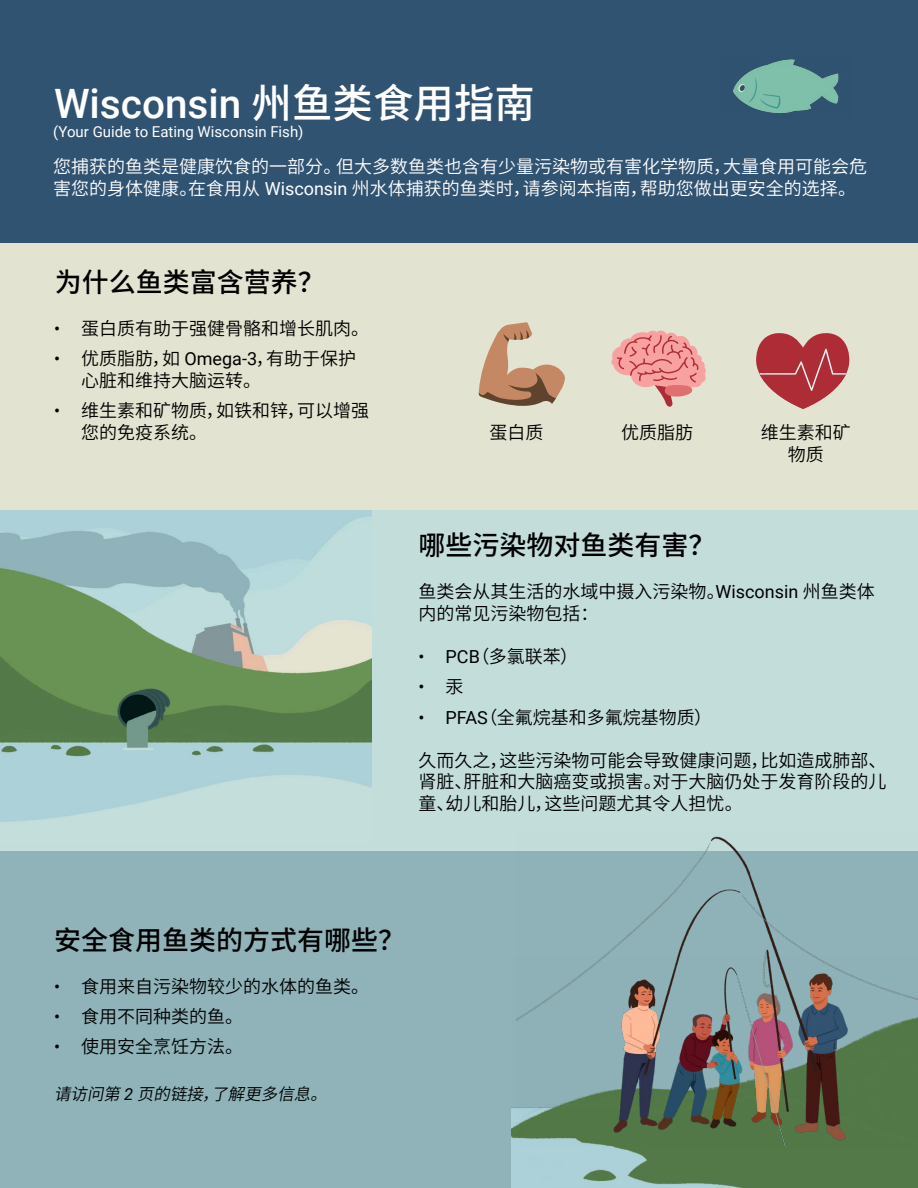
<style>
.page{position:relative;width:918px;height:1188px;background:#fff}
.page>*{position:absolute;margin:0;border:0;box-sizing:border-box;transform-origin:0 0}
.t1{font:500 40.5px "Roboto";color:#fff}
.t2{font:500 27px "Source Han Sans CN";color:#000}
.t3{font:18px/21.6px "Source Han Sans CN";color:#000}
.t4{font:18px/21.6px "Source Han Sans CN";color:#fff}
.t5{font:18px "Roboto";color:#000}
.t6{font:italic 16.5px "Source Han Sans CN";color:#000}
.t7{font:15px "Roboto";color:#fff}
.s1{font-family:"Source Han Sans CN"}
.s2{font-family:"Roboto"}
</style>
<div class="page">
<div style="left:0;top:0;width:918px;height:243px;background:#315372"></div>
<div style="left:0;top:243px;width:918px;height:268px;background:#e3e3d1"></div>
<div style="left:0;top:511px;width:918px;height:340px;background:#c3dddb"></div>
<svg style="left:479px;top:322px;width:86px;height:84px"></svg>
<div style="left:0;top:851px;width:918px;height:337px;background:#8fb3b9"></div>
<svg style="left:756px;top:333px;width:93px;height:76px"></svg>
<svg style="left:611px;top:330px;width:95px;height:77px"></svg>
<img style="left:0;top:511px;width:372px;height:311px">
<img style="left:733px;top:59px;width:106px;height:55px">
<img style="left:512px;top:1019px;width:406px;height:169px">
<img style="left:517px;top:836px;width:401px;height:310px">
<p class="t1" style="left:54px;top:75px;width:483px">Wisconsin <span class="s1">州鱼类食用指南</span></p>
<p class="t4" style="left:53px;top:156px;width:816px">您捕获的鱼类是健康饮食的一部分。但大多数鱼类也含有少量污染物或有害化学物质，大量食用可能会危害您的身体健康。在食用从 <span class="s2">Wisconsin</span> 州水体捕获的鱼类时，请参阅本指南，帮助您做出更安全的选择。</p>
<p class="t7" style="left:53px;top:122px;width:252px">(Your Guide to Eating Wisconsin Fish)</p>
<p class="t2" style="left:55px;top:267px;width:272px">为什么鱼类富含营养？</p>
<p class="t3" style="left:54px;top:318px;width:317px"><span class="s2">•</span> 蛋白质有助于强健骨骼和增长肌肉。</p>
<p class="t3" style="left:81px;top:348px;width:277px;text-indent:-27px"><span class="s2">•</span> 优质脂肪，如 <span class="s2">Omega-3</span>，有助于保护心脏和维持大脑运转。</p>
<p class="t3" style="left:81px;top:400px;width:289px;text-indent:-27px"><span class="s2">•</span> 维生素和矿物质，如铁和锌，可以增强您的免疫系统。</p>
<p class="t3" style="left:489px;top:422px;width:55px">蛋白质</p>
<p class="t3" style="left:621px;top:422px;width:73px">优质脂肪</p>
<p class="t3" style="left:761px;top:422px;width:92px;text-align:center">维生素和矿物质</p>
<p class="t2" style="left:419px;top:530px;width:298px">哪些污染物对鱼类有害？</p>
<p class="t3" style="left:419px;top:581px;width:458px">鱼类会从其生活的水域中摄入污染物。<span class="s2">Wisconsin</span> 州鱼类体内的常见污染物包括：</p>
<p class="t3" style="left:419px;top:646px;width:161px"><span class="s2">• PCB</span>（多氯联苯）</p>
<p class="t5" style="left:419px;top:674px;width:46px">• <span class="s1">汞</span></p>
<p class="t3" style="left:419px;top:706px;width:295px"><span class="s2">• PFAS</span>（全氟烷基和多氟烷基物质）</p>
<p class="t3" style="left:419px;top:750px;width:469px;text-align:justify">久而久之，这些污染物可能会导致健康问题，比如造成肺部、肾脏、肝脏和大脑癌变或损害。对于大脑仍处于发育阶段的儿童、幼儿和胎儿，这些问题尤其令人担忧。</p>
<p class="t2" style="left:54px;top:924px;width:352px">安全食用鱼类的方式有哪些？</p>
<p class="t3" style="left:54px;top:976px;width:317px"><span class="s2">•</span> 食用来自污染物较少的水体的鱼类。</p>
<p class="t3" style="left:54px;top:1006px;width:191px"><span class="s2">•</span> 食用不同种类的鱼。</p>
<p class="t3" style="left:54px;top:1036px;width:191px"><span class="s2">•</span> 使用安全烹饪方法。</p>
<p class="t6" style="left:54px;top:1084px;width:283px">请访问第 <span class="s2">2</span> 页的链接，了解更多信息。</p>
</div>
